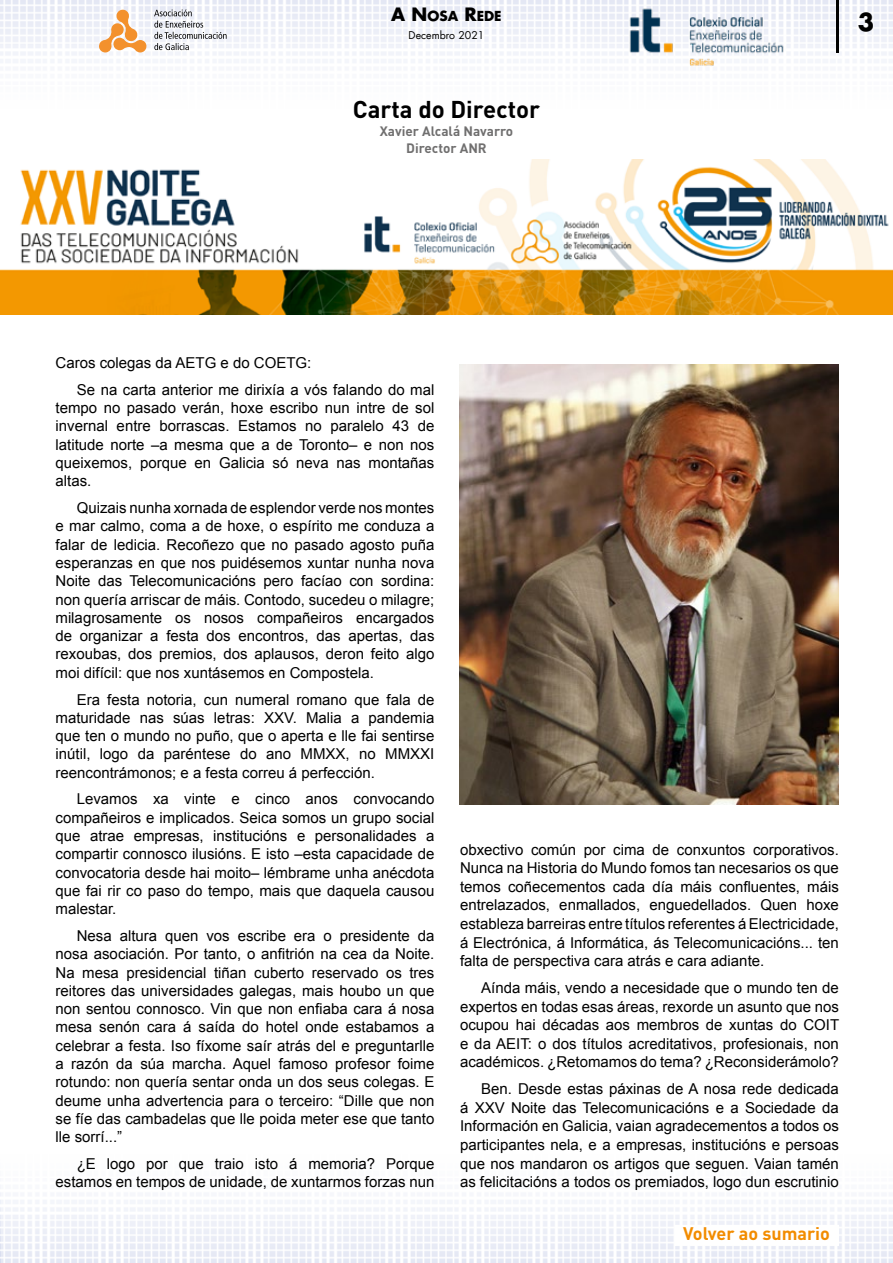
<style>
.page{position:relative;width:893px;height:1263px;background:#fff}
.page>*{position:absolute;margin:0;border:0;box-sizing:border-box;transform-origin:0 0}
.t1{font:700 24px "DIN Pro";color:#000}
.t2{font:700 24px "Futura LT";color:#000}
.t3{font:700 18px "DIN Pro";color:#f28c00}
.t4{font:15px/18.3px "Arial";color:#000;text-align:justify}
.t5{font:700 13.5px/16.2px "DIN Pro";color:#706f6f;text-align:center}
.t6{font:700 13.5px "Futura LT";color:#000}
.t7{font:10.5px "Futura LT";color:#000}
.s1{font-size:18px}
</style>
<div class="page">
<img style="left:0;top:0;width:893px;height:63px">
<img style="left:0;top:1187px;width:893px;height:76px">
<img style="left:459px;top:365px;width:380px;height:439px">
<img style="left:0;top:159px;width:893px;height:156px">
<div style="left:675px;top:1225px;width:163px;height:20px;background:#fff"></div>
<svg style="left:99px;top:10px;width:48px;height:42px"></svg>
<svg style="left:154px;top:10px;width:73px;height:40px"></svg>
<img style="left:624px;top:5px;width:170px;height:61px">
<hr style="left:836px;top:0;width:3px;height:52px;background:#000">
<p class="t6" style="left:391px;top:7px;width:112px"><span class="s1">A N</span>OSA <span class="s1">R</span>EDE</p>
<p class="t7" style="left:409px;top:29px;width:77px">Decembro 2021</p>
<h1 class="t1" style="left:353px;top:91px;width:189px">Carta do Director</h1>
<p class="t5" style="left:380px;top:123px;width:135px">Xavier Alcalá Navarro<br>Director ANR</p>
<h1 class="t2" style="left:858px;top:6px;width:18px">3</h1>
<p class="t4" style="left:77px;top:350px;width:359px;line-height:26.8px;text-indent:-21px">Caros colegas da AETG e do COETG:<br>Se na carta anterior me dirixía a vós falando do mal</p>
<p class="t4" style="left:56px;top:399px;width:380px">tempo no pasado verán, hoxe escribo nun intre de sol invernal entre borrascas. Estamos no paralelo 43 de latitude norte –a mesma que a de Toronto– e non nos queixemos, porque en Galicia só neva nas montañas altas.</p>
<p class="t4" style="left:56px;top:499px;width:380px;text-indent:21px">Quizais nunha xornada de esplendor verde nos montes e mar calmo, coma a de hoxe, o espírito me conduza a falar de ledicia. Recoñezo que no pasado agosto puña esperanzas en que nos puidésemos xuntar nunha nova Noite das Telecomunicacións pero facíao con sordina: non quería arriscar de máis. Contodo, sucedeu o milagre; milagrosamente os nosos compañeiros encargados de organizar a festa dos encontros, das apertas, das rexoubas, dos premios, dos aplausos, deron feito algo moi difícil: que nos xuntásemos en Compostela.</p>
<p class="t4" style="left:56px;top:690px;width:380px;text-indent:21px">Era festa notoria, cun numeral romano que fala de maturidade nas súas letras: XXV. Malia a pandemia que ten o mundo no puño, que o aperta e lle fai sentirse inútil, logo da paréntese do ano MMXX, no MMXXI reencontrámonos; e a festa correu á perfección.</p>
<p class="t4" style="left:56px;top:790px;width:380px;text-indent:21px">Levamos xa vinte e cinco anos convocando compañeiros e implicados. Seica somos un grupo social que atrae empresas, institucións e personalidades a compartir connosco ilusións. E isto –esta capacidade de convocatoria desde hai moito– lémbrame unha anécdota que fai rir co paso do tempo, mais que daquela causou malestar.</p>
<p class="t4" style="left:56px;top:927px;width:380px;text-indent:21px">Nesa altura quen vos escribe era o presidente da nosa asociación. Por tanto, o anfitrión na cea da Noite.<br>Na mesa presidencial tiñan cuberto reservado os tres reitores das universidades galegas, mais houbo un que non sentou connosco. Vin que non enfiaba cara á nosa mesa senón cara á saída do hotel onde estabamos a celebrar a festa. Iso fíxome saír atrás del e preguntarlle a razón da súa marcha. Aquel famoso profesor foime rotundo: non quería sentar onda un dos seus colegas. E deume unha advertencia para o terceiro: “Dille que non se fíe das cambadelas que lle poida meter ese que tanto lle sorrí...”</p>
<p class="t4" style="left:56px;top:1155px;width:380px;text-align:right">¿E logo por que traio isto á memoria? Porque estamos en tempos de unidade, de xuntarmos forzas nun</p>
<p class="t4" style="left:460px;top:840px;width:380px">obxectivo común por cima de conxuntos corporativos.<br>Nunca na Historia do Mundo fomos tan necesarios os que temos coñecementos cada día máis confluentes, máis entrelazados, enmallados, enguedellados. Quen hoxe estableza barreiras entre títulos referentes á Electricidade, á Electrónica, á Informática, ás Telecomunicacións... ten falta de perspectiva cara atrás e cara adiante.</p>
<p class="t4" style="left:460px;top:979px;width:381px;text-indent:21px">Aínda máis, vendo a necesidade que o mundo ten de expertos en todas esas áreas, rexorde un asunto que nos ocupou hai décadas aos membros de xuntas do COIT e da AEIT: o dos títulos acreditativos, profesionais, non académicos. ¿Retomamos do tema? ¿Reconsiderámolo?</p>
<p class="t4" style="left:460px;top:1080px;width:380px;text-indent:21px">Ben. Desde estas páxinas de A nosa rede dedicada á XXV Noite das Telecomunicacións e a Sociedade da Información en Galicia, vaian agradecementos a todos os participantes nela, e a empresas, institucións e persoas que nos mandaron os artigos que seguen. Vaian tamén as felicitacións a todos os premiados, logo dun escrutinio</p>
<p class="t3" style="left:683px;top:1219px;width:148px">Volver ao sumario</p>
</div>
